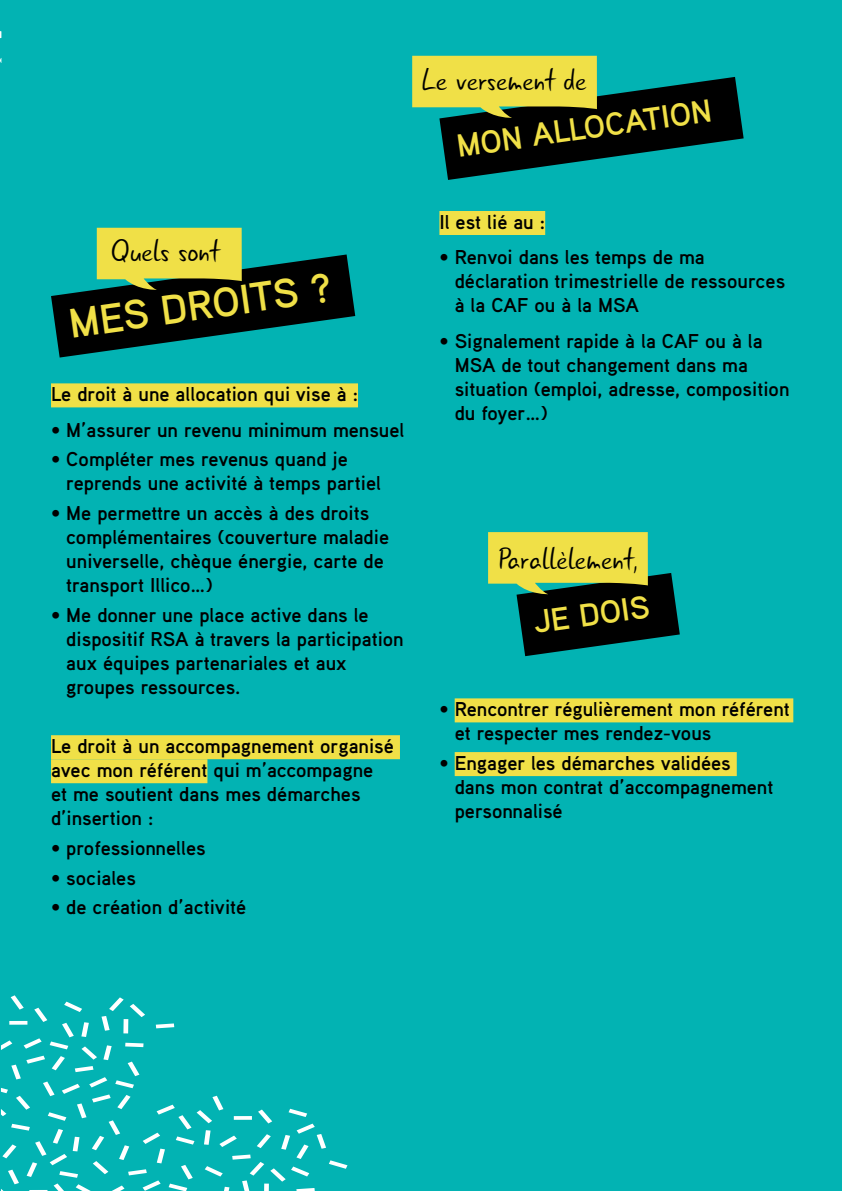
<style>
.page{position:relative;width:842px;height:1191px;background:#02b3b3}
.page>*{position:absolute;margin:0;border:0;box-sizing:border-box;transform-origin:0 0}
.t1{font:700 41.2px "Aaux Pro";color:#f0e047}
.t2{font:700 32px "Aaux Pro";color:#f0e047}
.t3{font:31.2px "Gunny Rewritten";color:#000}
.t4{font:700 20px/24px "Aaux Pro";color:#000}
</style>
<div class="page">
<div style="left:51px;top:383px;width:307px;height:24px;background:#f0e047"></div>
<div style="left:51px;top:735px;width:349px;height:24px;background:#f0e047"></div>
<div style="left:51px;top:759px;width:156px;height:24px;background:#f0e047"></div>
<div style="left:439px;top:211px;width:106px;height:24px;background:#f0e047"></div>
<div style="left:455px;top:698px;width:338px;height:24px;background:#f0e047"></div>
<div style="left:455px;top:752px;width:282px;height:24px;background:#f0e047"></div>
<svg style="left:1px;top:995px;width:346px;height:196px"></svg>
<svg style="left:51px;top:228px;width:304px;height:129px"></svg>
<svg style="left:412px;top:56px;width:332px;height:124px"></svg>
<svg style="left:488px;top:532px;width:192px;height:124px"></svg>
<h3 class="t3" style="left:422px;top:57px;width:166px">Le versement de</h3>
<h2 class="t2" style="left:454px;top:126px;width:259px;rotate:-8deg">MON ALLOCATION</h2>
<h3 class="t3" style="left:111px;top:228px;width:110px">Quels sont</h3>
<h1 class="t1" style="left:66px;top:297px;width:266px;rotate:-8deg">MES DROITS ?</h1>
<p class="t4" style="left:51px;top:382px;width:308px">Le droit à une allocation qui vise à :</p>
<p class="t4" style="left:51px;top:417px;width:355px">• M’assurer un revenu minimum mensuel</p>
<p class="t4" style="left:66px;top:447px;width:316px;text-indent:-15px">• Compléter mes revenus quand je reprends une activité à temps partiel</p>
<p class="t4" style="left:66px;top:500px;width:324px;text-indent:-15px">• Me permettre un accès à des droits complémentaires (couverture maladie universelle, chèque énergie, carte de transport Illico…)</p>
<p class="t4" style="left:66px;top:602px;width:339px;text-indent:-15px">• Me donner une place active dans le dispositif RSA à travers la participation aux équipes partenariales et aux groupes ressources.</p>
<p class="t4" style="left:51px;top:733px;width:344px">Le droit à un accompagnement organisé avec mon référent qui m’accompagne et me soutient dans mes démarches d’insertion :</p>
<p class="t4" style="left:51px;top:835px;width:156px">• professionnelles</p>
<p class="t4" style="left:51px;top:865px;width:86px">• sociales</p>
<p class="t4" style="left:51px;top:894px;width:197px">• de création d’activité</p>
<p class="t4" style="left:439px;top:209px;width:107px">Il est lié au :</p>
<p class="t4" style="left:455px;top:245px;width:332px;text-indent:-15px">• Renvoi dans les temps de ma déclaration trimestrielle de ressources à la CAF ou à la MSA</p>
<p class="t4" style="left:455px;top:328px;width:336px;text-indent:-15px">• Signalement rapide à la CAF ou à la<br>MSA de tout changement dans ma situation (emploi, adresse, composition du foyer…)</p>
<h3 class="t3" style="left:498px;top:536px;width:141px">Parallèlement,</h3>
<h2 class="t2" style="left:531px;top:602px;width:118px;rotate:-8deg">JE DOIS</h2>
<p class="t4" style="left:455px;top:697px;width:337px;text-indent:-15px">• Rencontrer régulièrement mon référent et respecter mes rendez-vous</p>
<p class="t4" style="left:455px;top:750px;width:320px;text-indent:-15px">• Engager les démarches validées dans mon contrat d’accompagnement personnalisé</p>
</div>
